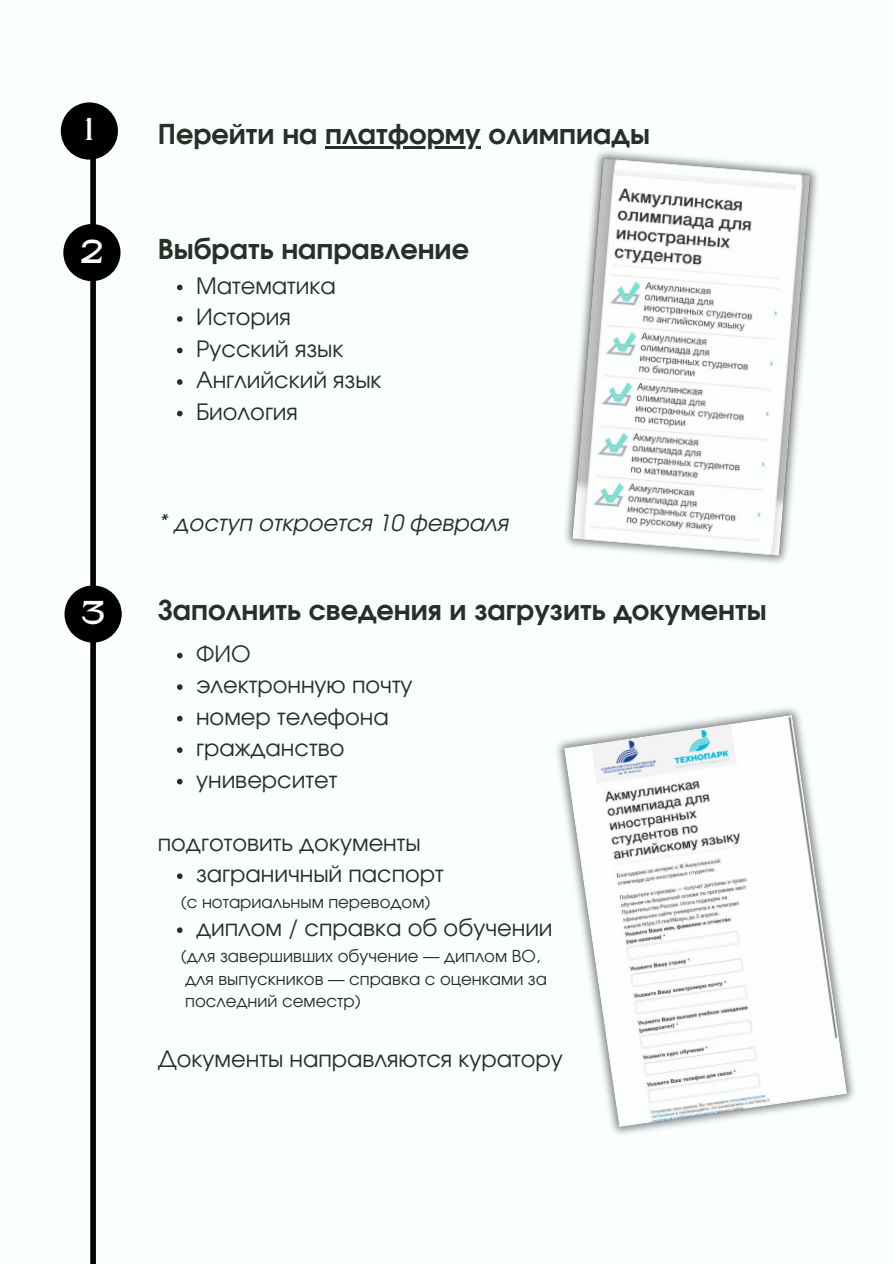
<style>
.page{position:relative;width:894px;height:1264px;background:#fff}
.page>*{position:absolute;margin:0;border:0;box-sizing:border-box;transform-origin:0 0}
.t1{font:700 33px "Rasputin";color:#fff}
.t2{font:700 31.5px "Rasputin";color:#fff}
.t3{font:700 27.3px "Evolventa";color:#292f26}
.t4{font:22.5px "Evolventa";color:#292f26}
.t5{font:italic 22.5px "Evolventa";color:#292f26}
.t6{font:16.5px "Evolventa";color:#292f26}
</style>
<div class="page">
<div style="left:0;top:0;width:893px;height:1263px;background:#fafeff"></div>
<div style="left:90px;top:118px;width:6px;height:1145px;background:#000"></div>
<div style="left:61px;top:102px;width:57px;height:58px;background:#000;border-radius:50%"></div>
<div style="left:63px;top:224px;width:57px;height:57px;background:#000;border-radius:50%"></div>
<div style="left:64px;top:585px;width:58px;height:57px;background:#000;border-radius:50%"></div>
<img style="left:565px;top:151px;width:253px;height:412px">
<img style="left:557px;top:708px;width:297px;height:426px">
<hr style="left:325px;top:146px;width:155px;height:2px;background:#292f26">
<svg style="left:177px;top:285px;width:5px;height:5px"></svg>
<svg style="left:177px;top:316px;width:5px;height:6px"></svg>
<svg style="left:177px;top:348px;width:5px;height:5px"></svg>
<svg style="left:177px;top:379px;width:5px;height:6px"></svg>
<svg style="left:177px;top:411px;width:5px;height:5px"></svg>
<svg style="left:177px;top:652px;width:5px;height:6px"></svg>
<svg style="left:177px;top:684px;width:5px;height:6px"></svg>
<svg style="left:177px;top:715px;width:5px;height:6px"></svg>
<svg style="left:177px;top:747px;width:5px;height:6px"></svg>
<svg style="left:177px;top:778px;width:5px;height:6px"></svg>
<svg style="left:177px;top:873px;width:5px;height:6px"></svg>
<svg style="left:177px;top:927px;width:5px;height:6px"></svg>
<p class="t2" style="left:85px;top:112px;width:11px">1</p>
<p class="t3" style="left:158px;top:122px;width:493px">Перейти на платформу олимпиады</p>
<p class="t1" style="left:80px;top:234px;width:25px">2</p>
<p class="t3" style="left:158px;top:237px;width:312px">Выбрать направление</p>
<h1 class="t4" style="left:196px;top:276px;width:141px">Математика</h1>
<p class="t4" style="left:196px;top:307px;width:96px">История</p>
<p class="t4" style="left:196px;top:339px;width:149px">Русский язык</p>
<p class="t4" style="left:196px;top:370px;width:187px">Английский язык</p>
<p class="t4" style="left:196px;top:402px;width:103px">Биология</p>
<p class="t5" style="left:158px;top:513px;width:351px">* доступ откроется 10 февраля</p>
<p class="t1" style="left:81px;top:594px;width:26px">3</p>
<p class="t3" style="left:158px;top:598px;width:610px">Заполнить сведения и загрузить документы</p>
<h2 class="t4" style="left:196px;top:643px;width:56px">ФИО</h2>
<h1 class="t4" style="left:196px;top:675px;width:218px">электронную почту</h1>
<p class="t4" style="left:196px;top:706px;width:194px">номер телефона</p>
<p class="t4" style="left:196px;top:738px;width:150px">гражданство</p>
<p class="t4" style="left:196px;top:769px;width:143px">университет</p>
<p class="t4" style="left:158px;top:832px;width:264px">подготовить документы</p>
<p class="t4" style="left:196px;top:864px;width:249px">заграничный паспорт</p>
<h2 class="t6" style="left:181px;top:895px;width:251px">(с нотариальным переводом)</h2>
<p class="t4" style="left:196px;top:918px;width:358px">диплом / справка об обучении</p>
<p class="t6" style="left:181px;top:949px;width:361px">(для завершивших обучение — диплом ВО,</p>
<p class="t6" style="left:185px;top:971px;width:363px">для выпускников — справка с оценками за</p>
<p class="t6" style="left:185px;top:994px;width:177px">последний семестр)</p>
<p class="t4" style="left:158px;top:1048px;width:406px">Документы направляются куратору</p>
</div>
